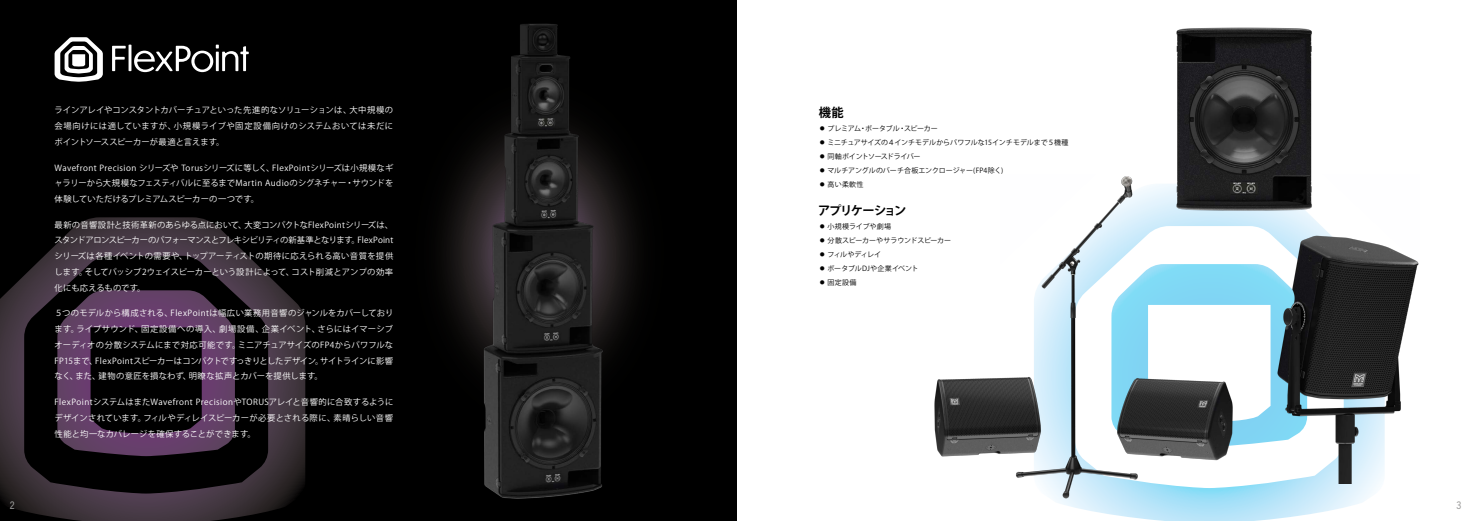
<style>
.page{position:relative;width:1474px;height:521px;background:#fff}
.page>*{position:absolute;margin:0;border:0;box-sizing:border-box;transform-origin:0 0}
.t1{font:700 12.25px "Koz Go Pro";letter-spacing:-.105em;color:#000}
.t2{font:condensed 10.5px "Trade Gothic Next LT Pro";color:#9d9d9c}
.t3{font:8.31px/15.8px "Koz Go Pro";letter-spacing:.015em;color:#fff;text-align:justify}
.t4{font:7px/14px "Koz Go Pro";letter-spacing:-.02em;color:#000}
.t5{font:7px/14px "Koz Go Pro";color:#000}
</style>
<div class="page">
<div style="left:0;top:0;width:737px;height:521px;background:#000"></div>
<svg style="left:0;top:217px;width:306px;height:304px"></svg>
<svg style="left:24px;top:256px;width:244px;height:238px"></svg>
<svg style="left:91px;top:327px;width:111px;height:106px"></svg>
<img style="left:442px;top:23px;width:195px;height:476px">
<svg style="left:1055px;top:225px;width:323px;height:296px"></svg>
<svg style="left:1247px;top:226px;width:96px;height:262px"></svg>
<svg style="left:1247px;top:305px;width:18px;height:117px"></svg>
<svg style="left:55px;top:37px;width:48px;height:45px"></svg>
<svg style="left:112px;top:46px;width:14px;height:25px"></svg>
<hr style="left:128px;top:45px;width:3px;height:26px;background:#fff">
<svg style="left:134px;top:45px;width:115px;height:27px"></svg>
<img style="left:1176px;top:27px;width:144px;height:199px">
<img style="left:934px;top:174px;width:313px;height:327px">
<img style="left:1265px;top:226px;width:154px;height:258px">
<p class="t3" style="left:55px;top:103px;width:340px">ラインアレイやコンスタントカバーチュアといった先進的なソリューションは、大中規模の会場向けには適していますが、小規模ライブや固定設備向けのシステムおいては未だにポイントソーススピーカーが最適と言えます。</p>
<p class="t3" style="left:55px;top:160px;width:340px">Wavefront Precision シリーズや Torusシリーズに等しく、FlexPointシリーズは小規模なギャラリーから大規模なフェスティバルに至るまでMartin Audioのシグネチャー・サウンドを体験していただけるプレミアムスピーカーの一つです。</p>
<p class="t3" style="left:55px;top:217px;width:340px">最新の音響設計と技術革新のあらゆる点において、大変コンパクトなFlexPointシリーズは、スタンドアロンスピーカーのパフォーマンスとフレキシビリティの新基準となります。FlexPointシリーズは各種イベントの需要や、トップアーティストの期待に応えられる高い音質を提供します。そしてパッシブ2ウェイスピーカーという設計によって、コスト削減とアンプの効率化にも応えるものです。</p>
<p class="t3" style="left:55px;top:306px;width:340px">５つのモデルから構成される、FlexPointは幅広い業務用音響のジャンルをカバーしております。ライブサウンド、固定設備への導入、劇場設備、企業イベント、さらにはイマーシブオーディオの分散システムにまで対応可能です。ミニアチュアサイズのFP4からパワフルなFP15まで、FlexPointスピーカーはコンパクトですっきりとしたデザイン。サイトラインに影響なく、また、建物の意匠を損なわず、明瞭な拡声とカバーを提供します。</p>
<p class="t3" style="left:55px;top:394px;width:340px">FlexPointシステムはまたWavefront PrecisionやTORUSアレイと音響的に合致するようにデザインされています。フィルやディレイスピーカーが必要とされる際に、素晴らしい音響性能と均一なカバレージを確保することができます。</p>
<h1 class="t1" style="left:819px;top:104px;width:26px">機能</h1>
<p class="t4" style="left:819px;top:121px;width:251px">◦ プレミアム・ポータブル・スピーカー<br>◦ ミニチュアサイズの４インチモデルからパワフルな15インチモデルまで５機種◦ 同軸ポイントソースドライバー<br>◦ マルチアングルのバーチ合板エンクロージャー(FP4除く)<br>◦ 高い柔軟性</p>
<h1 class="t1" style="left:818px;top:202px;width:90px">アプリケーション</h1>
<p class="t5" style="left:819px;top:219px;width:134px">◦ 小規模ライブや劇場<br>◦ 分散スピーカーやサラウンドスピーカー◦ フィルやディレイ<br>◦ ポータブルDJや企業イベント<br>◦ 固定設備</p>
<p class="t2" style="left:10px;top:498px;width:6px">2</p>
<p class="t2" style="left:1456px;top:498px;width:6px">3</p>
</div>
